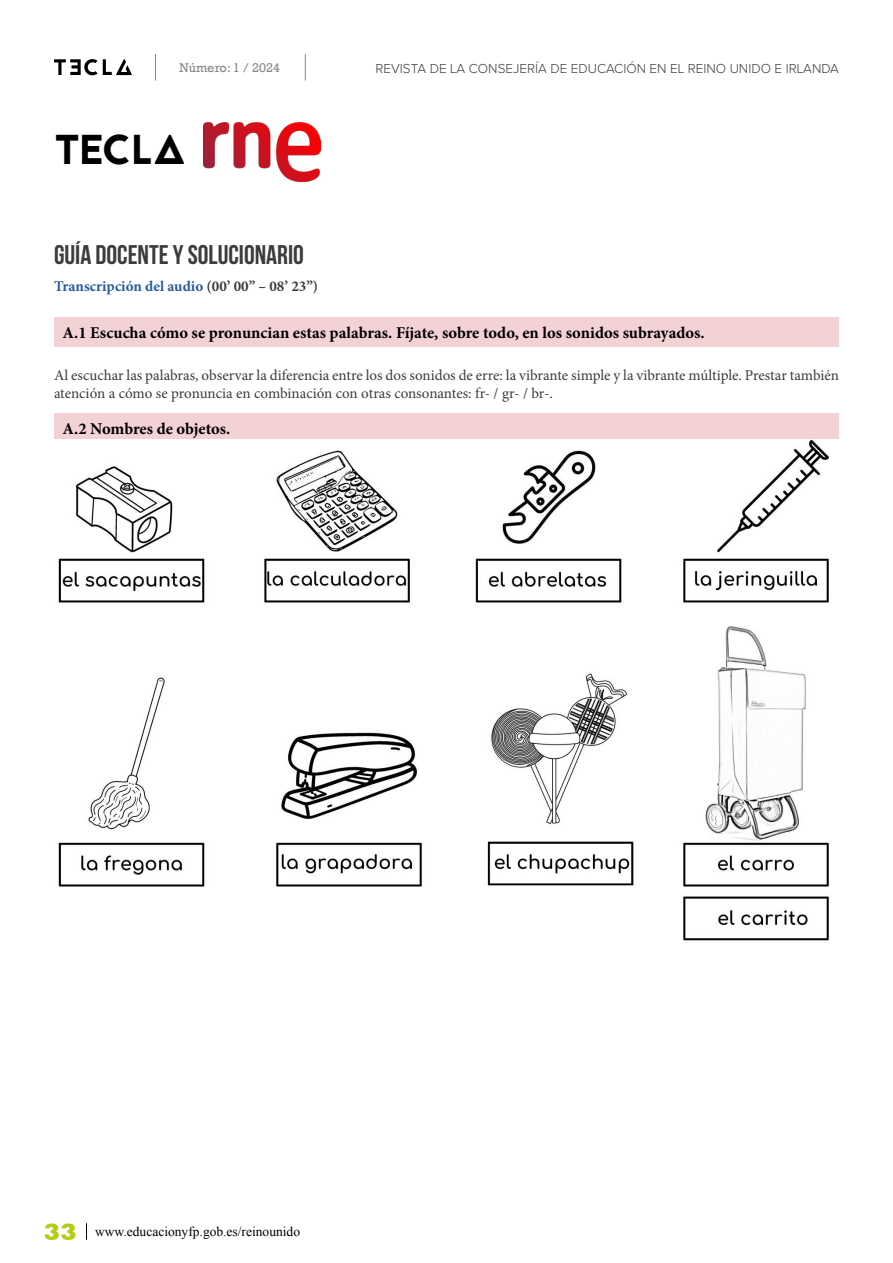
<style>
.page{position:relative;width:893px;height:1263px;background:#fff}
.page>*{position:absolute;margin:0;border:0;box-sizing:border-box;transform-origin:0 0}
.t1{font:41.7px "Jaapokkienchance";letter-spacing:-.02em;color:#000}
.t2{font:700 27px "Bebas Neue";color:#3c3c3b}
.t3{font:700 16.5px "Minion Pro";color:#000}
.t4{font:15px/18px "Minion Pro";color:#3c3c3b}
.t5{font:700 15px "Minion Pro";color:#275b9b}
.t6{font:300 13.5px "Proxima Nova A";color:#3c3c3b}
.t7{font:13.5px "Times New Roman";color:#000}
.t8{font:12.9px "Rockwell";color:#878787}
.s1{color:#3c3c3b}
.s2{font-family:"Rockwell";font-weight:800;font-size:24px;color:#b4cc16}
</style>
<div class="page">
<svg style="left:86px;top:1223px;width:1px;height:17px"></svg>
<svg style="left:155px;top:54px;width:1px;height:27px"></svg>
<svg style="left:54px;top:59px;width:78px;height:16px"></svg>
<svg style="left:305px;top:54px;width:1px;height:27px"></svg>
<div style="left:54px;top:317px;width:785px;height:29px;background:#f3d2d6"></div>
<div style="left:54px;top:413px;width:785px;height:29px;background:#f3d2d6"></div>
<img style="left:203px;top:122px;width:118px;height:60px">
<img style="left:54px;top:440px;width:785px;height:501px">
<p class="t8" style="left:179px;top:60px;width:102px">Número: 1 / 2024</p>
<p class="t6" style="left:375px;top:61px;width:465px">REVISTA DE LA CONSEJERÍA DE EDUCACIÓN EN EL REINO UNIDO E IRLANDA</p>
<h1 class="t1" style="left:54px;top:121px;width:134px">TECLA</h1>
<h2 class="t2" style="left:54px;top:240px;width:251px">GUÍA DOCENTE Y SOLUCIONARIO</h2>
<p class="t5" style="left:54px;top:276px;width:266px">Transcripción del audio <span class="s1">(00’ 00’’ – 08’ 23’’)</span></p>
<p class="t3" style="left:63px;top:321px;width:644px">A.1 Escucha cómo se pronuncian estas palabras. Fíjate, sobre todo, en los sonidos subrayados.</p>
<p class="t4" style="left:54px;top:366px;width:787px">Al escuchar las palabras, observar la diferencia entre los dos sonidos de erre: la vibrante simple y la vibrante múltiple. Prestar también atención a cómo se pronuncia en combinación con otras consonantes: fr- / gr- / br-.</p>
<p class="t3" style="left:63px;top:417px;width:169px">A.2 Nombres de objetos.</p>
<p class="t7" style="left:44px;top:1222px;width:258px"><span class="s2">33</span> www.educacionyfp.gob.es/reinounido</p>
</div>
